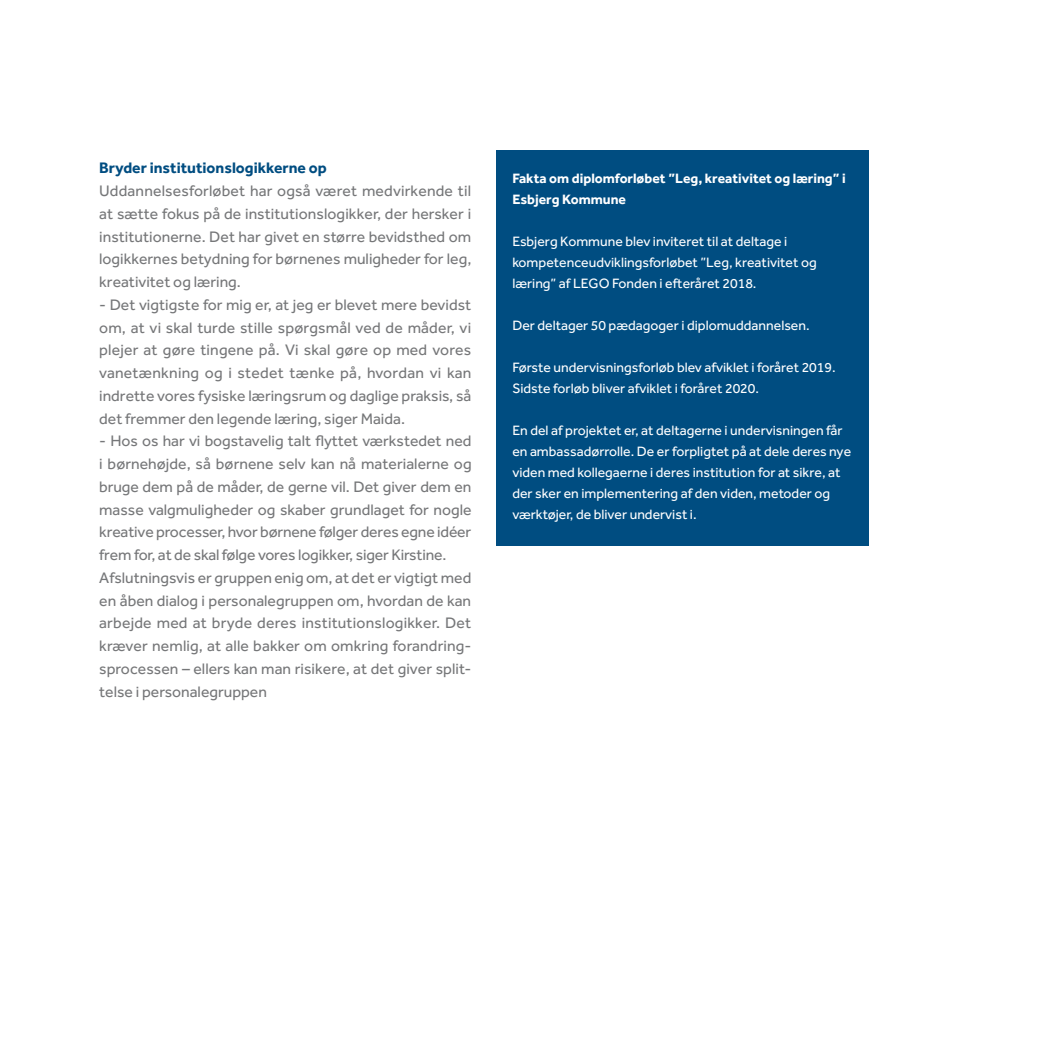
<style>
.page{position:relative;width:1042px;height:1042px;background:#fff}
.page>*{position:absolute;margin:0;border:0;box-sizing:border-box;transform-origin:0 0}
.Main_Style{font:15.75px/22.8px "Effra";color:#767779;text-align:justify}
.Main_Style-2{font:700 15.75px "Effra";color:#004d81}
.Main_Style-3{font:14px/21px "Effra";color:#fff}
.Main_Style-4{font:700 14px/21px "Effra";color:#fff}
</style>
<div class="page">
<div style="left:496px;top:151px;width:372px;height:395px;background:#004d81"></div>
<p class="Main_Style-2" style="left:99px;top:158px;width:229px">Bryder institutionslogikkerne op</p>
<p class="Main_Style" style="left:99px;top:179px;width:374px">Uddannelsesforløbet har også været medvirkende til at sætte fokus på de institutionslogikker, der hersker i institutionerne. Det har givet en større bevidsthed om logikkernes betydning for børnenes muligheder for leg, kreativitet og læring.</p>
<p class="Main_Style" style="left:99px;top:293px;width:374px">- Det vigtigste for mig er, at jeg er blevet mere bevidst om, at vi skal turde stille spørgsmål ved de måder, vi plejer at gøre tingene på. Vi skal gøre op med vores vanetænkning og i stedet tænke på, hvordan vi kan indrette vores fysiske læringsrum og daglige praksis, så det fremmer den legende læring, siger Maida.</p>
<p class="Main_Style" style="left:99px;top:429px;width:374px">- Hos os har vi bogstavelig talt flyttet værkstedet ned i børnehøjde, så børnene selv kan nå materialerne og bruge dem på de måder, de gerne vil. Det giver dem en masse valgmuligheder og skaber grundlaget for nogle kreative processer, hvor børnene følger deres egne idéer frem for, at de skal følge vores logikker, siger Kirstine.</p>
<p class="Main_Style" style="left:99px;top:566px;width:374px">Afslutningsvis er gruppen enig om, at det er vigtigt med en åben dialog i personalegruppen om, hvordan de kan arbejde med at bryde deres institutionslogikker. Det kræver nemlig, at alle bakker om omkring forandring&shy;sprocessen – ellers kan man risikere, at det giver split&shy;telse i personalegruppen</p>
<p class="Main_Style-4" style="left:512px;top:167px;width:335px">Fakta om diplomforløbet ”Leg, kreativitet og læring” i<br>Esbjerg Kommune</p>
<p class="Main_Style-3" style="left:512px;top:230px;width:306px">Esbjerg Kommune blev inviteret til at deltage i kompetenceudviklingsforløbet ”Leg, kreativitet og læring” af LEGO Fonden i efteråret 2018.</p>
<p class="Main_Style-3" style="left:512px;top:314px;width:299px">Der deltager 50 pædagoger i diplomuddannelsen.</p>
<p class="Main_Style-3" style="left:512px;top:356px;width:325px">Første undervisningsforløb blev afviklet i foråret 2019.<br>Sidste forløb bliver afviklet i foråret 2020.</p>
<p class="Main_Style-3" style="left:512px;top:419px;width:340px">En del af projektet er, at deltagerne i undervisningen får en ambassadørrolle. De er forpligtet på at dele deres nye viden med kollegaerne i deres institution for at sikre, at der sker en implementering af den viden, metoder og værktøjer, de bliver undervist i.</p>
</div>
